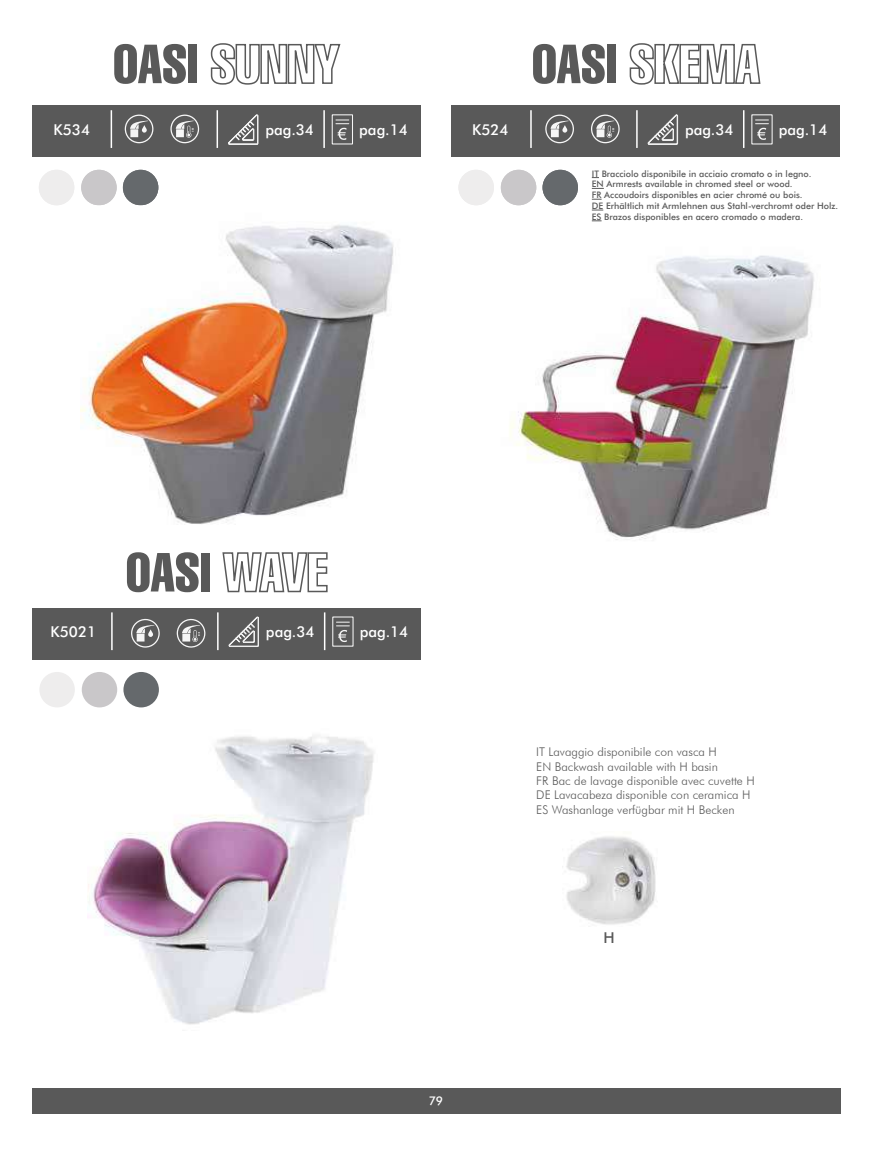
<style>
.page{position:relative;width:872px;height:1149px;background:#fff}
.page>*{position:absolute;margin:0;border:0;box-sizing:border-box;transform-origin:0 0}
.t1{font:extra-condensed 54px "Helvetica";letter-spacing:-.005em;color:#595959}
.t2{font:500 15px "Futura BT";color:#fff}
.t3{font:500 15px "Futura BT";color:#5a5a5a}
.t4{font:300 12px/14.4px "Futura BT";color:#5a5a5a}
.t5{font:500 12px "Futura BT";color:#fff}
.t6{font:500 9px/10.8px "Futura BT";color:#5a5a5a}
</style>
<div class="page">
<img style="left:510px;top:221px;width:304px;height:319px">
<svg style="left:592px;top:188px;width:12px;height:1px"></svg>
<div style="left:542px;top:170px;width:36px;height:35px;background:#65696c;border-radius:50%"></div>
<div style="left:501px;top:170px;width:35px;height:35px;background:#c9c7c9;border-radius:50%"></div>
<div style="left:458px;top:170px;width:36px;height:35px;background:#eeeded;border-radius:50%"></div>
<div style="left:32px;top:106px;width:388px;height:51px;background:#595959"></div>
<div style="left:332px;top:114px;width:21px;height:30px;border:1px solid #f6f6f6"></div>
<svg style="left:331px;top:120px;width:18px;height:20px"></svg>
<hr style="left:111px;top:110px;width:1px;height:38px;background:#fff">
<hr style="left:216px;top:110px;width:2px;height:38px;background:#fff">
<hr style="left:323px;top:110px;width:2px;height:38px;background:#fff">
<svg style="left:228px;top:114px;width:30px;height:31px"></svg>
<img style="left:81px;top:205px;width:313px;height:319px">
<div style="left:123px;top:170px;width:35px;height:35px;background:#65696c;border-radius:50%"></div>
<div style="left:81px;top:170px;width:36px;height:35px;background:#c9c7c9;border-radius:50%"></div>
<div style="left:39px;top:170px;width:35px;height:35px;background:#eeeded;border-radius:50%"></div>
<div style="left:451px;top:106px;width:389px;height:51px;background:#595959"></div>
<div style="left:751px;top:114px;width:21px;height:30px;border:1px solid #f6f6f6"></div>
<svg style="left:751px;top:120px;width:17px;height:20px"></svg>
<hr style="left:530px;top:110px;width:2px;height:38px;background:#fff">
<hr style="left:636px;top:110px;width:1px;height:38px;background:#fff">
<hr style="left:743px;top:110px;width:1px;height:38px;background:#fff">
<svg style="left:647px;top:114px;width:31px;height:31px"></svg>
<img style="left:88px;top:736px;width:286px;height:289px">
<div style="left:123px;top:671px;width:36px;height:36px;background:#65696c;border-radius:50%"></div>
<div style="left:82px;top:671px;width:35px;height:36px;background:#c9c7c9;border-radius:50%"></div>
<div style="left:39px;top:671px;width:36px;height:36px;background:#eeeded;border-radius:50%"></div>
<div style="left:32px;top:608px;width:389px;height:51px;background:#595959"></div>
<div style="left:332px;top:616px;width:21px;height:30px;border:1px solid #f6f6f6"></div>
<svg style="left:336px;top:621px;width:13px;height:21px"></svg>
<hr style="left:111px;top:612px;width:2px;height:38px;background:#fff">
<hr style="left:217px;top:612px;width:2px;height:38px;background:#fff">
<hr style="left:324px;top:612px;width:1px;height:38px;background:#fff">
<svg style="left:229px;top:616px;width:30px;height:30px"></svg>
<div style="left:32px;top:1088px;width:808px;height:25px;background:#595959"></div>
<img style="left:562px;top:836px;width:94px;height:89px">
<div style="left:124px;top:114px;width:30px;height:30px;border:1px solid #f6f6f6;border-radius:50%"></div>
<div style="left:170px;top:114px;width:29px;height:30px;border:1px solid #f6f6f6;border-radius:50%"></div>
<svg style="left:130px;top:121px;width:87px;height:18px"></svg>
<div style="left:545px;top:114px;width:29px;height:30px;border:1px solid #f6f6f6;border-radius:50%"></div>
<div style="left:590px;top:114px;width:30px;height:30px;border:1px solid #f6f6f6;border-radius:50%"></div>
<svg style="left:550px;top:121px;width:70px;height:18px"></svg>
<div style="left:131px;top:618px;width:29px;height:29px;border:1px solid #f6f6f6;border-radius:50%"></div>
<svg style="left:136px;top:625px;width:18px;height:16px"></svg>
<div style="left:176px;top:618px;width:30px;height:29px;border:1px solid #f6f6f6;border-radius:50%"></div>
<svg style="left:182px;top:625px;width:18px;height:16px"></svg>
<h1 class="t1" style="left:113px;top:30px;width:228px">OASI SUNNY</h1>
<h1 class="t1" style="left:532px;top:30px;width:230px">OASI SKEMA</h1>
<h2 class="t2" style="left:54px;top:120px;width:38px">K534</h2>
<h2 class="t2" style="left:60px;top:120px;width:38px">K522</h2>
<h2 class="t2" style="left:265px;top:121px;width:50px">pag.34</h2>
<h2 class="t2" style="left:348px;top:121px;width:50px">pag.17</h2>
<h2 class="t2" style="left:359px;top:121px;width:50px">pag.14</h2>
<h2 class="t2" style="left:472px;top:120px;width:38px">K524</h2>
<h2 class="t2" style="left:479px;top:120px;width:56px">K50290</h2>
<h2 class="t2" style="left:685px;top:121px;width:50px">pag.34</h2>
<h2 class="t2" style="left:768px;top:121px;width:50px">pag.17</h2>
<h2 class="t2" style="left:779px;top:121px;width:50px">pag.14</h2>
<p class="t6" style="left:592px;top:168px;width:248px">IT Bracciolo disponibile in acciaio cromato o in legno.<br>EN Armrests available in chromed steel or wood.<br>FR Accoudoirs disponibles en acier chromé ou bois.<br>DE Erhältlich mit Armlehnen aus Stahl-verchromt oder Holz.<br>ES Brazos disponibles en acero cromado o madera.</p>
<h1 class="t1" style="left:126px;top:538px;width:203px">OASI WAVE</h1>
<h2 class="t2" style="left:51px;top:622px;width:47px">K5021</h2>
<h2 class="t2" style="left:266px;top:622px;width:50px">pag.34</h2>
<h2 class="t2" style="left:360px;top:622px;width:50px">pag.14</h2>
<h3 class="t5" style="left:429px;top:1093px;width:16px">79</h3>
<h3 class="t4" style="left:536px;top:744px;width:220px">IT Lavaggio disponibile con vasca H<br>EN Backwash available with H basin<br>FR Bac de lavage disponible avec cuvette H DE Lavacabeza disponible con ceramica H ES Washanlage verfügbar mit H Becken</h3>
<h2 class="t3" style="left:603px;top:928px;width:13px">H</h2>
</div>
